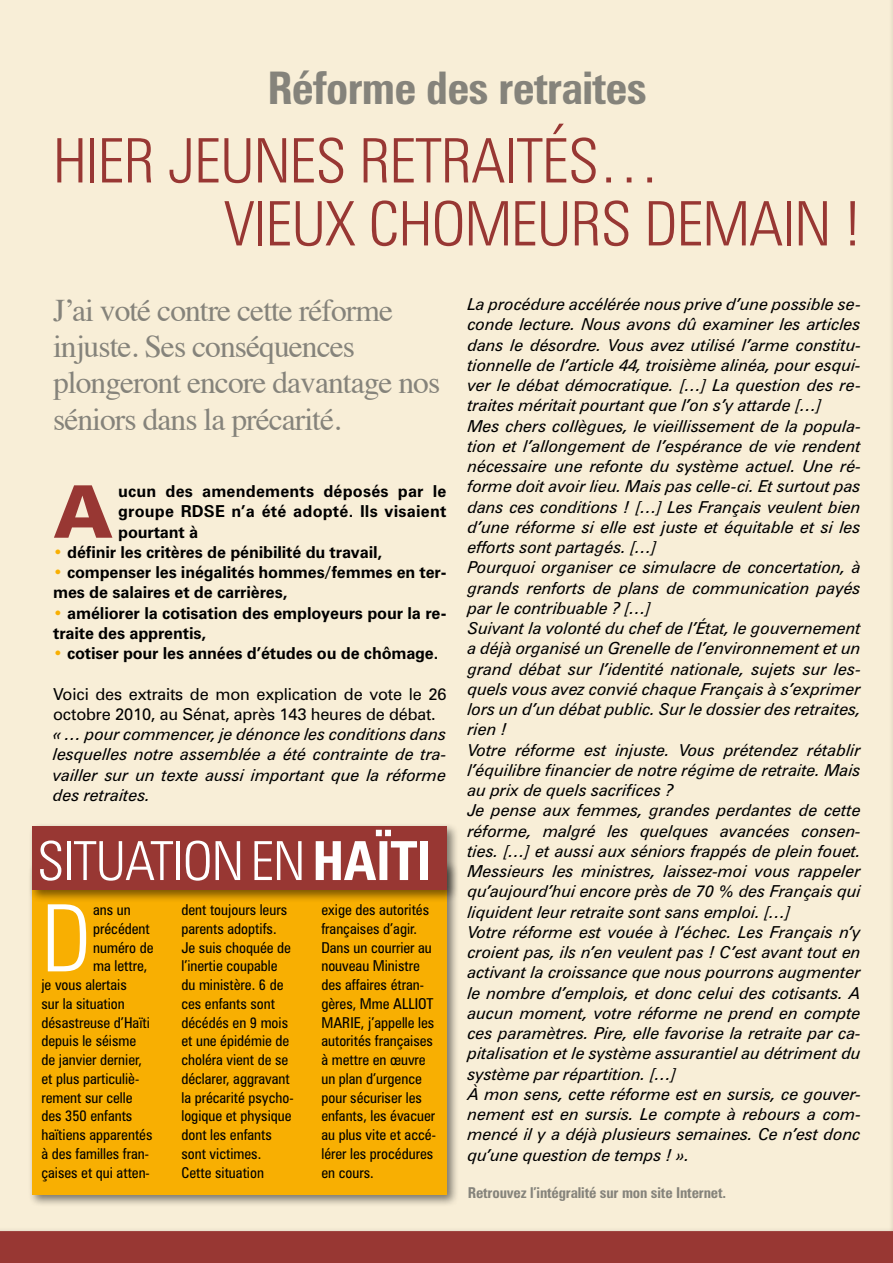
<style>
.page{position:relative;width:893px;height:1263px;background:#f8eed7}
.page>*{position:absolute;margin:0;border:0;box-sizing:border-box;transform-origin:0 0}
.t1{font:300 condensed 93.15px "Zurich BT";color:#fff}
.t2{font:900 72.75px "Zurich BT";color:#983733}
.t3{font:300 condensed 61.5px/63px "Zurich BT";letter-spacing:-.01em;color:#983733}
.t4{font:300 condensed 54px "Zurich BT";letter-spacing:-.015em;color:#fff}
.t5{font:700 condensed 45px "Zurich BT";letter-spacing:-.015em;color:#85837b}
.t6{font:31.5px/36px "Times";letter-spacing:-.03em;color:#85837b}
.t7{font:italic 16.5px/20.2px "Zurich BT";letter-spacing:-.01em;color:#000;text-align:justify}
.t8{font:700 16.5px/20.2px "Zurich BT";letter-spacing:-.01em;color:#000}
.t9{font:16.5px/20.2px "Zurich BT";letter-spacing:-.01em;color:#000}
.t10{font:condensed 15px/18.8px "Zurich BT";color:#000}
.t11{font:700 condensed 15px "Zurich BT";letter-spacing:-.01em;color:#85837b}
.s1{color:#f8af02}
.s2{font-weight:700}
</style>
<div class="page">
<div style="left:28px;top:859px;width:431px;height:348px;background:#000;opacity:.5"></div>
<div style="left:32px;top:863px;width:414px;height:331px;background:#f8af02"></div>
<div style="left:28px;top:822px;width:431px;height:81px;background:#000;opacity:.5"></div>
<div style="left:32px;top:826px;width:414px;height:64px;background:#983733"></div>
<hr style="left:889px;top:0;width:4px;height:1263px;background:#f3e9d2">
<hr style="left:892px;top:0;width:1px;height:1263px;background:#f8eed7">
<div style="left:0;top:1227px;width:893px;height:36px;background:#f1e7d1"></div>
<div style="left:0;top:1231px;width:893px;height:32px;background:#983733"></div>
<h3 class="t5" style="left:267px;top:61px;width:381px">Réforme des retraites</h3>
<h3 class="t3" style="left:224px;top:129px;width:638px;text-indent:-171px">HIER JEUNES RETRAITéS…<br>VIEUX CHOMEURS DEMAIN !</h3>
<h3 class="t6" style="left:53px;top:290px;width:389px">J’ai voté contre cette réforme injuste. Ses conséquences plongeront encore davantage nos séniors dans la précarité.</h3>
<h2 class="t2" style="left:53px;top:467px;width:62px">A</h2>
<p class="t8" style="left:118px;top:481px;width:330px;text-align:justify">ucun des amendements déposés par le groupe RDSE n’a été adopté. Ils visaient pourtant à</p>
<p class="t8" style="left:53px;top:542px;width:331px"><span class="s1">•</span> définir les critères de pénibilité du travail,</p>
<p class="t8" style="left:53px;top:562px;width:395px"><span class="s1">•</span> compenser les inégalités hommes/femmes en ter&shy;mes de salaires et de carrières,</p>
<p class="t8" style="left:53px;top:603px;width:395px"><span class="s1">•</span> améliorer la cotisation des employeurs pour la re&shy;traite des apprentis,</p>
<p class="t8" style="left:53px;top:643px;width:387px"><span class="s1">•</span> cotiser pour les années d’études ou de chômage.</p>
<p class="t9" style="left:53px;top:684px;width:395px">Voici des extraits de mon explication de vote le 26 octobre 2010, au Sénat, après 143 heures de débat.</p>
<p class="t7" style="left:53px;top:724px;width:395px">« … pour commencer, je dénonce les conditions dans lesquelles notre assemblée a été contrainte de tra&shy;vailler sur un texte aussi important que la réforme des retraites.</p>
<h3 class="t4" style="left:37px;top:828px;width:396px">SITUATION EN <span class="s2">HAïTI</span></h3>
<h1 class="t1" style="left:41px;top:882px;width:51px">D</h1>
<p class="t10" style="left:93px;top:900px;width:39px">ans un</p>
<p class="t10" style="left:181px;top:900px;width:114px">dent toujours leurs parents adoptifs.<br>Je suis choquée de l’inertie coupable du ministère. 6 de ces enfants sont décédés en 9 mois et une épidémie de choléra vient de se déclarer, aggravant la précarité psycho&shy;logique et physique dont les enfants sont victimes.<br>Cette situation</p>
<p class="t10" style="left:321px;top:900px;width:116px">exige des autorités françaises d’agir.<br>Dans un courrier au nouveau Ministre des affaires étran&shy;gères, Mme ALLIOT<br>MARIE, j’appelle les autorités françaises à mettre en œuvre un plan d’urgence pour sécuriser les enfants, les évacuer au plus vite et accé&shy;lérer les procédures en cours.</p>
<p class="t10" style="left:93px;top:919px;width:58px">précédent</p>
<p class="t10" style="left:93px;top:938px;width:62px">numéro de</p>
<p class="t10" style="left:93px;top:956px;width:56px">ma lettre,</p>
<p class="t10" style="left:41px;top:975px;width:87px">je vous alertais</p>
<p class="t10" style="left:41px;top:994px;width:85px">sur la situation</p>
<p class="t10" style="left:41px;top:1013px;width:110px">désastreuse d’Haïti</p>
<p class="t10" style="left:41px;top:1031px;width:96px">depuis le séisme</p>
<p class="t10" style="left:41px;top:1050px;width:102px">de janvier dernier,</p>
<p class="t10" style="left:41px;top:1069px;width:99px">et plus particuliè-</p>
<p class="t10" style="left:41px;top:1088px;width:93px">rement sur celle</p>
<p class="t10" style="left:41px;top:1106px;width:92px">des 350 enfants</p>
<p class="t10" style="left:41px;top:1125px;width:112px">haïtiens apparentés</p>
<p class="t10" style="left:41px;top:1144px;width:109px">à des familles fran-</p>
<p class="t10" style="left:41px;top:1163px;width:110px">çaises et qui atten-</p>
<p class="t7" style="left:468px;top:294px;width:395px;text-align:left">La procédure accélérée nous prive d’une possible se&shy;conde lecture. Nous avons dû examiner les articles dans le désordre. Vous avez utilisé l’arme constitu&shy;tionnelle de l’article 44, troisième alinéa, pour esqui&shy;ver le débat démocratique. […] La question des re&shy;traites méritait pourtant que l’on s’y attarde […]<br>Mes chers collègues, le vieillissement de la popula&shy;tion et l’allongement de l’espérance de vie rendent nécessaire une refonte du système actuel. Une ré&shy;forme doit avoir lieu. Mais pas celle-ci. Et surtout pas dans ces conditions ! […] Les Français veulent bien d’une réforme si elle est juste et équitable et si les efforts sont partagés. […]<br>Pourquoi organiser ce simulacre de concertation, à grands renforts de plans de communication payés par le contribuable ? […]<br>Suivant la volonté du chef de l’État, le gouvernement a déjà organisé un Grenelle de l’environnement et un grand débat sur l’identité nationale, sujets sur les&shy;quels vous avez convié chaque Français à s’exprimer lors un d’un débat public. Sur le dossier des retraites, rien !<br>Votre réforme est injuste. Vous prétendez rétablir l’équilibre financier de notre régime de retraite. Mais au prix de quels sacrifices ?<br>Je pense aux femmes, grandes perdantes de cette réforme, malgré les quelques avancées consen&shy;ties. […] et aussi aux séniors frappés de plein fouet.<br>Messieurs les ministres, laissez-moi vous rappeler qu’aujourd’hui encore près de 70 % des Français qui liquident leur retraite sont sans emploi. […]<br>Votre réforme est vouée à l’échec. Les Français n’y croient pas, ils n’en veulent pas ! C’est avant tout en activant la croissance que nous pourrons augmenter le nombre d’emplois, et donc celui des cotisants. A aucun moment, votre réforme ne prend en compte ces paramètres. Pire, elle favorise la retraite par ca&shy;pitalisation et le système assurantiel au détriment du système par répartition. […]<br>À mon sens, cette réforme est en sursis, ce gouver&shy;nement est en sursis. Le compte à rebours a com&shy;mencé il y a déjà plusieurs semaines. Ce n’est donc qu’une question de temps ! ».</p>
<p class="t11" style="left:468px;top:1183px;width:260px">Retrouvez l’intégralité sur mon site Internet.</p>
</div>
